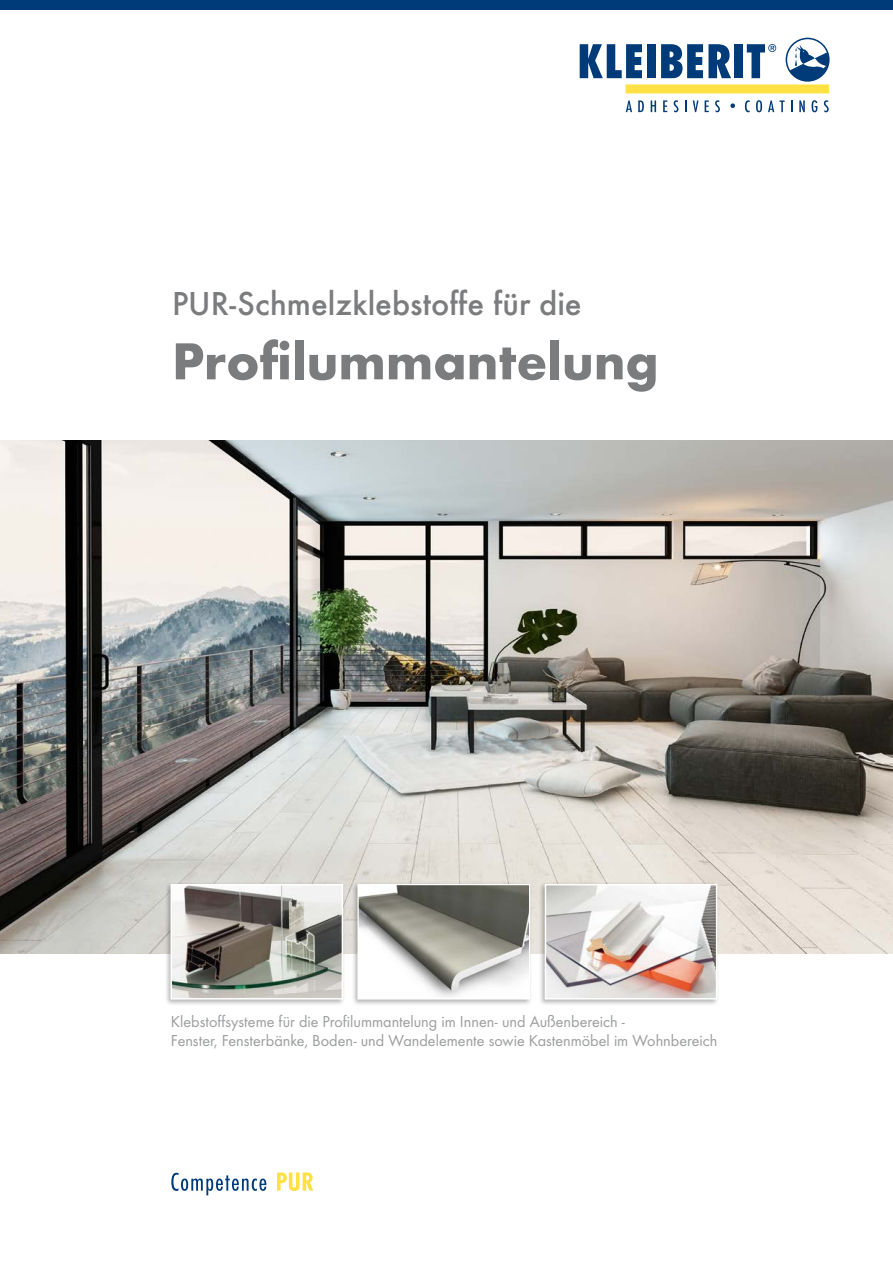
<style>
.page{position:relative;width:893px;height:1263px;background:#fff}
.page>*{position:absolute;margin:0;border:0;box-sizing:border-box;transform-origin:0 0}
.t1{font:700 54px "Futura";color:#7b7c7e}
.t2{font:500 34.5px "Futura";color:#7b7c7e}
.t3{font:16.5px/19.8px "Futura Boo";color:#9c9e9f}
</style>
<div class="page">
<img style="left:0;top:440px;width:893px;height:514px">
<svg style="left:171px;top:1173px;width:95px;height:22px"></svg>
<svg style="left:277px;top:1172px;width:36px;height:19px"></svg>
<div style="left:164px;top:881px;width:182px;height:125px;background:#000;opacity:.3"></div>
<img style="left:174px;top:887px;width:166px;height:109px">
<div style="left:171px;top:884px;width:172px;height:115px;border:2px solid #fff"></div>
<div style="left:538px;top:881px;width:182px;height:125px;background:#000;opacity:.3"></div>
<img style="left:548px;top:887px;width:166px;height:109px">
<div style="left:545px;top:884px;width:172px;height:115px;border:2px solid #fff"></div>
<div style="left:351px;top:881px;width:182px;height:125px;background:#000;opacity:.3"></div>
<img style="left:359px;top:886px;width:169px;height:111px">
<div style="left:357px;top:884px;width:173px;height:115px;border:1px solid #fff"></div>
<div style="left:0;top:0;width:893px;height:10px;background:#003b79"></div>
<svg style="left:580px;top:44px;width:62px;height:34px"></svg>
<div style="left:647px;top:44px;width:9px;height:34px;background:#003b79"></div>
<svg style="left:661px;top:44px;width:70px;height:34px"></svg>
<div style="left:734px;top:44px;width:9px;height:34px;background:#003b79"></div>
<div style="left:626px;top:85px;width:203px;height:8px;background:#ffe144"></div>
<svg style="left:786px;top:38px;width:44px;height:44px"></svg>
<svg style="left:747px;top:44px;width:29px;height:34px"></svg>
<svg style="left:626px;top:100px;width:6px;height:12px"></svg>
<svg style="left:638px;top:100px;width:6px;height:12px"></svg>
<svg style="left:651px;top:100px;width:5px;height:12px"></svg>
<svg style="left:663px;top:100px;width:4px;height:12px"></svg>
<svg style="left:674px;top:100px;width:4px;height:12px"></svg>
<svg style="left:685px;top:100px;width:2px;height:12px"></svg>
<svg style="left:693px;top:100px;width:5px;height:12px"></svg>
<svg style="left:705px;top:100px;width:4px;height:12px"></svg>
<svg style="left:715px;top:100px;width:5px;height:12px"></svg>
<svg style="left:745px;top:100px;width:5px;height:12px"></svg>
<svg style="left:756px;top:100px;width:6px;height:12px"></svg>
<svg style="left:768px;top:100px;width:17px;height:12px"></svg>
<svg style="left:791px;top:100px;width:1px;height:12px"></svg>
<svg style="left:799px;top:100px;width:6px;height:12px"></svg>
<svg style="left:812px;top:100px;width:5px;height:12px"></svg>
<svg style="left:824px;top:100px;width:5px;height:12px"></svg>
<svg style="left:730px;top:103px;width:5px;height:5px"></svg>
<h2 class="t2" style="left:172px;top:283px;width:411px">PUR-Schmelzklebstoffe für die</h2>
<h1 class="t1" style="left:172px;top:328px;width:488px">Profilummantelung</h1>
<p class="t3" style="left:171px;top:1011px;width:548px">Klebstoffsysteme für die Profilummantelung im Innen- und Außenbereich -<br>Fenster, Fensterbänke, Boden- und Wandelemente sowie Kastenmöbel im Wohnbereich</p>
</div>
